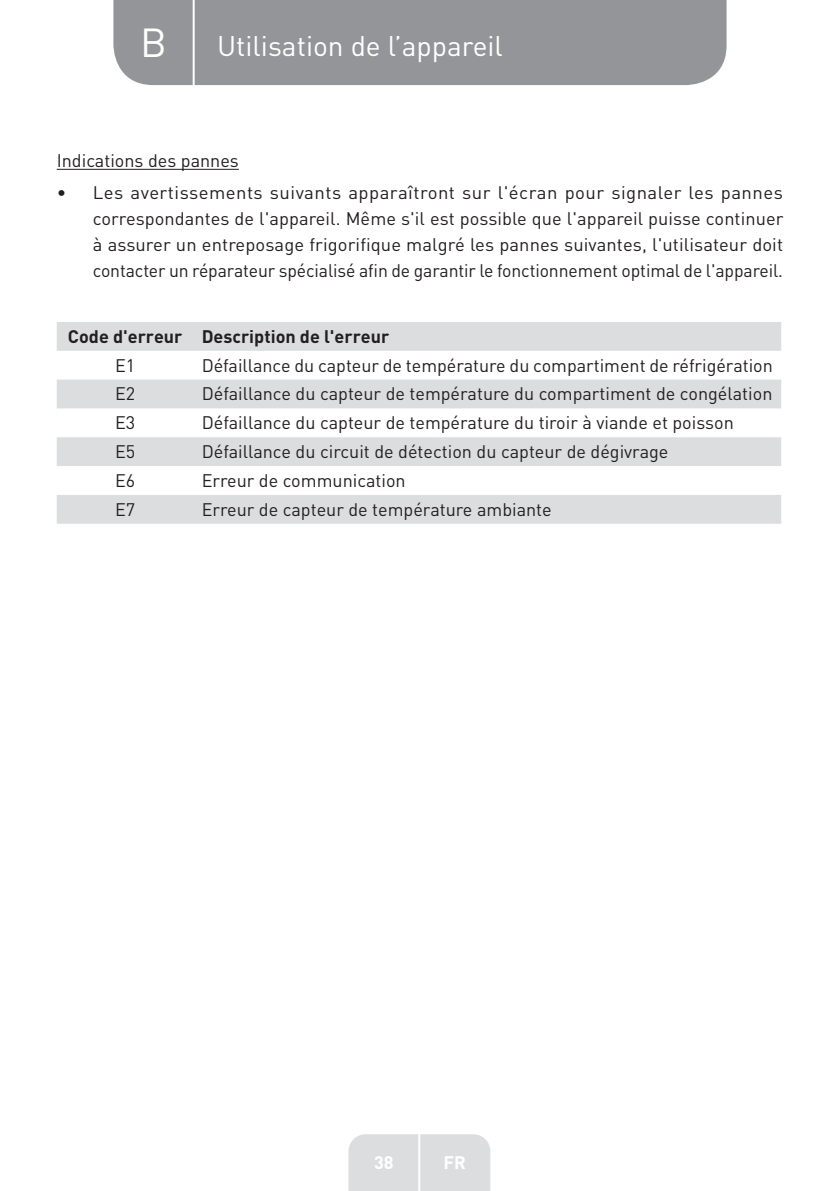
<style>
.page{position:relative;width:840px;height:1191px;background:#fff}
.page>*{position:absolute;margin:0;border:0;box-sizing:border-box;transform-origin:0 0}
.t1{font:40px "DIN Pro";color:#fff}
.t2{font:28px "DIN Pro";color:#fff}
.t3{font:18px/26px "DIN Pro";letter-spacing:-.005em;color:#231f20;text-align:justify}
.t4{font:18px "DIN Pro";color:#231f20}
.t5{font:700 18px "DIN Pro";color:#231f20}
.t6{font:700 18px "DIN Pro";color:#fff}
</style>
<div class="page">
<div style="left:113px;top:0;width:613px;height:85px;background:#939598"></div>
<div style="left:348px;top:1134px;width:142px;height:57px;background:#dcdddf"></div>
<hr style="left:418px;top:1111px;width:2px;height:80px;background:#fff">
<hr style="left:192px;top:0;width:2px;height:88px;background:#fff">
<hr style="left:57px;top:169px;width:182px;height:1px;background:#231f20">
<svg style="left:57px;top:322px;width:723px;height:202px;fill:#dcdddf"></svg>
<h1 class="t1" style="left:140px;top:15px;width:28px">B</h1>
<h2 class="t2" style="left:217px;top:27px;width:287px">Utilisation de l’appareil</h2>
<p class="t3" style="left:57px;top:147px;width:183px">Indications des pannes</p>
<p class="t3" style="left:93px;top:178px;width:691px;text-indent:-36px">• Les avertissements suivants apparaîtront sur l'écran pour signaler les pannes correspondantes de l'appareil. Même s'il est possible que l'appareil puisse continuer à assurer un entreposage frigorifique malgré les pannes suivantes, l'utilisateur doit contacter un réparateur spécialisé afin de garantir le fonctionnement optimal de l'appareil.</p>
<p class="t5" style="left:68px;top:324px;width:323px">Code d'erreur Description de l'erreur</p>
<p class="t4" style="left:115px;top:351px;width:22px">E1</p>
<p class="t4" style="left:201px;top:351px;width:572px">Défaillance du capteur de température du compartiment de réfrigération</p>
<p class="t4" style="left:115px;top:380px;width:22px">E2</p>
<p class="t4" style="left:201px;top:380px;width:572px">Défaillance du capteur de température du compartiment de congélation</p>
<p class="t4" style="left:115px;top:408px;width:22px">E3</p>
<p class="t4" style="left:201px;top:408px;width:533px">Défaillance du capteur de température du tiroir à viande et poisson</p>
<p class="t4" style="left:115px;top:437px;width:22px">E5</p>
<p class="t4" style="left:201px;top:437px;width:468px">Défaillance du circuit de détection du capteur de dégivrage</p>
<p class="t4" style="left:115px;top:466px;width:22px">E6</p>
<p class="t4" style="left:201px;top:466px;width:205px">Erreur de communication</p>
<p class="t4" style="left:115px;top:495px;width:22px">E7</p>
<p class="t4" style="left:201px;top:495px;width:351px">Erreur de capteur de température ambiante</p>
<p class="t6" style="left:374px;top:1150px;width:21px">38</p>
<p class="t6" style="left:443px;top:1150px;width:24px">FR</p>
</div>
